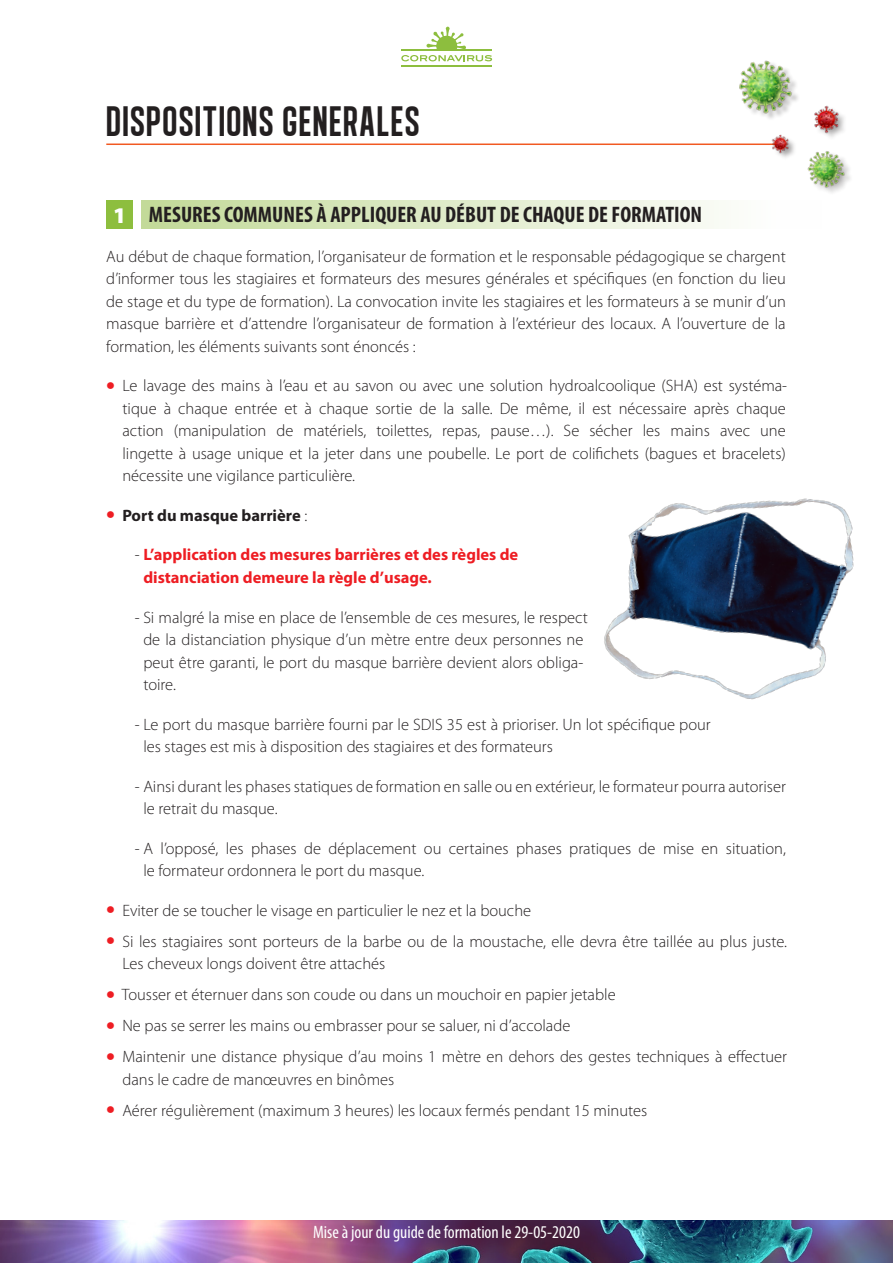
<style>
.page{position:relative;width:893px;height:1263px;background:#fff}
.page>*{position:absolute;margin:0;border:0;box-sizing:border-box;transform-origin:0 0}
.t1{font:43.5px "Algre Sans NC";letter-spacing:.03em;color:#231f20}
.t2{font:700 condensed 22.5px "Myriad Pro";color:#231f20}
.t3{font:900 semi-expanded 22.5px "Myriad Pro";color:#fff}
.t4{font:condensed 18px "Myriad Pro";color:#fff}
.t5{font:300 16.5px/22.5px "Myriad Pro";color:#231f20}
.t6{font:700 16.5px/22.5px "Myriad Pro";color:#ee1d23}
.t7{font:700 16.5px "Myriad Pro";color:#231f20}
.s1{font-weight:600;font-size:28.5px;color:#ee1d23}
.s2{font-weight:300}
.s3{font-weight:300;color:#231f20}
</style>
<div class="page">
<div style="left:141px;top:200px;width:680px;height:29px;background:linear-gradient(to right,#c2d998,#fff)"></div>
<div style="left:106px;top:200px;width:27px;height:29px;background:#8dbe3e"></div>
<hr style="left:106px;top:144px;width:681px;height:1px;background:#f15921">
<hr style="left:401px;top:65px;width:91px;height:1px;background:#8dbe3e">
<svg style="left:401px;top:27px;width:91px;height:34px"></svg>
<img style="left:715px;top:60px;width:135px;height:162px">
<img style="left:604px;top:498px;width:250px;height:202px">
<img style="left:0;top:1220px;width:893px;height:43px">
<p class="t1" style="left:106px;top:98px;width:315px">DISPOSITIONS GENERALES</p>
<p class="t2" style="left:149px;top:201px;width:555px">MESURES COMMUNES À APPLIQUER AU DÉBUT DE CHAQUE DE FORMATION</p>
<p class="t5" style="left:106px;top:245px;width:681px;text-align:justify">Au début de chaque formation, l’organisateur de formation et le responsable pédagogique se chargent d’informer tous les stagiaires et formateurs des mesures générales et spécifiques (en fonction du lieu de stage et du type de formation). La convocation invite les stagiaires et les formateurs à se munir d’un masque barrière et d’attendre l’organisateur de formation à l’extérieur des locaux. A l’ouverture de la formation, les éléments suivants sont énoncés :</p>
<p class="t5" style="left:122px;top:375px;width:666px;text-align:justify;text-indent:-16px"><span class="s1">•</span> Le lavage des mains à l’eau et au savon ou avec une solution hydroalcoolique (SHA) est systéma&shy;tique à chaque entrée et à chaque sortie de la salle. De même, il est nécessaire après chaque action (manipulation de matériels, toilettes, repas, pause…). Se sécher les mains avec une lingette à usage unique et la jeter dans une poubelle. Le port de colifichets (bagues et bracelets) nécessite une vigilance particulière.</p>
<p class="t7" style="left:106px;top:505px;width:202px"><span class="s1">•</span> Port du masque barrière <span class="s2">:</span></p>
<p class="t6" style="left:143px;top:543px;width:376px;text-indent:-9px"><span class="s3">-</span> L’application des mesures barrières et des règles de distanciation demeure la règle d’usage.</p>
<p class="t5" style="left:143px;top:606px;width:446px;text-indent:-9px">- Si malgré la mise en place de l’ensemble de ces mesures, le respect de la distanciation physique d’un mètre entre deux personnes ne peut être garanti, le port du masque barrière devient alors obliga&shy;toire.</p>
<p class="t5" style="left:143px;top:713px;width:569px;text-indent:-9px">- Le port du masque barrière fourni par le SDIS 35 est à prioriser. Un lot spécifique pour les stages est mis à disposition des stagiaires et des formateurs</p>
<p class="t5" style="left:143px;top:775px;width:644px;text-indent:-9px">- Ainsi durant les phases statiques de formation en salle ou en extérieur, le formateur pourra autoriser le retrait du masque.</p>
<p class="t5" style="left:143px;top:837px;width:644px;text-indent:-9px">- A l’opposé, les phases de déplacement ou certaines phases pratiques de mise en situation, le formateur ordonnera le port du masque.</p>
<p class="t5" style="left:106px;top:899px;width:426px"><span class="s1">•</span> Eviter de se toucher le visage en particulier le nez et la bouche</p>
<p class="t5" style="left:122px;top:930px;width:666px;text-indent:-16px"><span class="s1">•</span> Si les stagiaires sont porteurs de la barbe ou de la moustache, elle devra être taillée au plus juste.<br>Les cheveux longs doivent être attachés</p>
<p class="t5" style="left:106px;top:983px;width:511px"><span class="s1">•</span> Tousser et éternuer dans son coude ou dans un mouchoir en papier jetable</p>
<p class="t5" style="left:106px;top:1014px;width:466px"><span class="s1">•</span> Ne pas se serrer les mains ou embrasser pour se saluer, ni d’accolade</p>
<p class="t5" style="left:122px;top:1045px;width:666px;text-indent:-16px"><span class="s1">•</span> Maintenir une distance physique d’au moins 1 mètre en dehors des gestes techniques à effectuer dans le cadre de manœuvres en binômes</p>
<p class="t5" style="left:106px;top:1099px;width:542px"><span class="s1">•</span> Aérer régulièrement (maximum 3 heures) les locaux fermés pendant 15 minutes</p>
<p class="t3" style="left:113px;top:200px;width:15px">1</p>
<p class="t4" style="left:313px;top:1221px;width:268px">Mise à jour du guide de formation le 29-05-2020</p>
</div>
